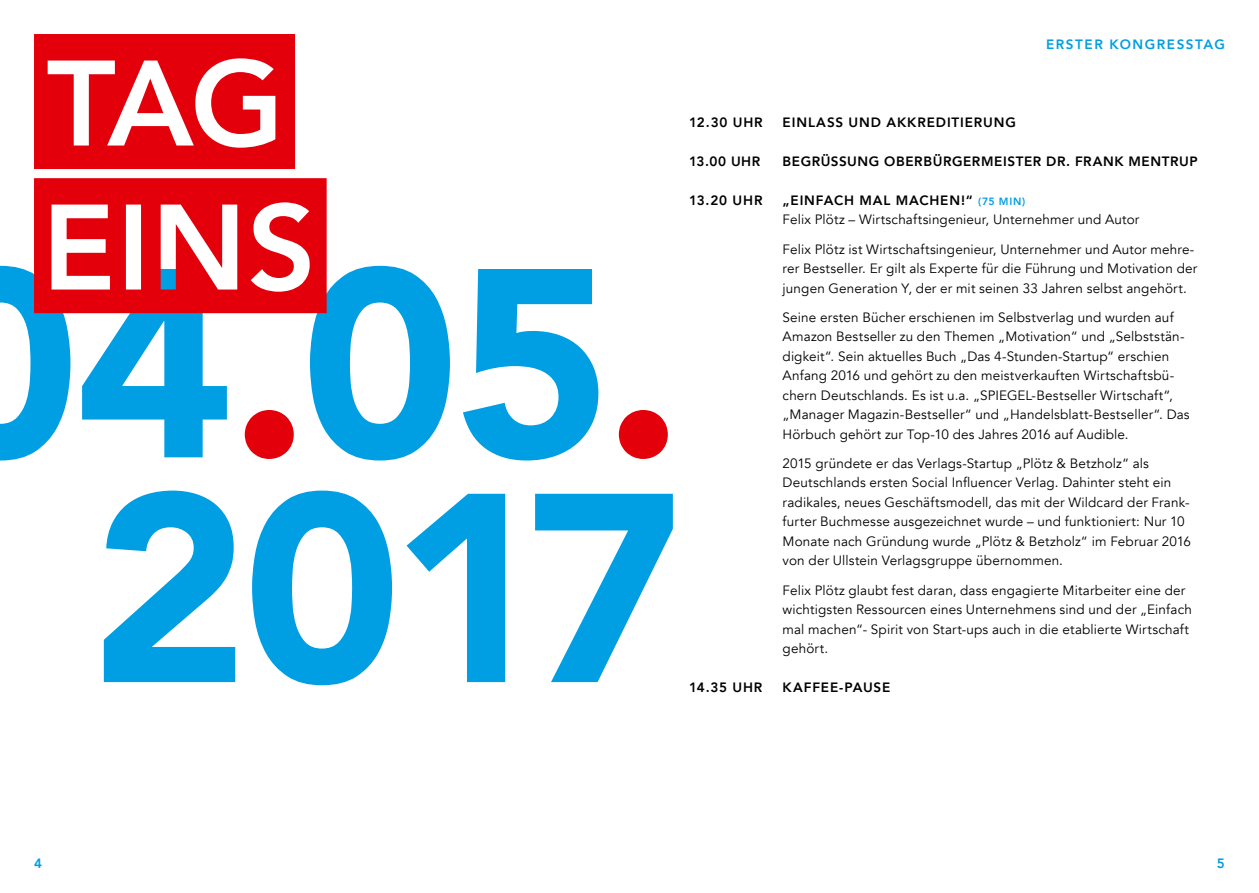
<style>
.page{position:relative;width:1259px;height:893px;background:#fff}
.page>*{position:absolute;margin:0;border:0;box-sizing:border-box;transform-origin:0 0}
.t1{font:900 265.95px/224.7px "Avenir";letter-spacing:-.02em;color:#009ee3;text-align:right}
.t2{font:13.5px/19.5px "Avenir";letter-spacing:.01em;color:#000}
.t3{font:800 13.5px "Avenir";letter-spacing:.045em;color:#000}
.t4{font:800 13.5px "Avenir";letter-spacing:.065em;color:#000}
.t5{font:800 13.5px "Avenir";letter-spacing:.115em;color:#009ee3}
.s1{color:#e3000b}
.s2{font-weight:800}
.s3{font-weight:800;font-size:10.5px;color:#009ee3}
</style>
<div class="page">
<svg style="left:34px;top:34px;width:261px;height:135px"></svg>
<svg style="left:34px;top:178px;width:293px;height:135px"></svg>
<p class="t5" style="left:1046px;top:33px;width:180px">ERSTER KONGRESSTAG</p>
<h1 class="t1" style="left:-78px;top:245px;width:762px">04<span class="s1">.</span>05<span class="s1">.<br></span>2017</h1>
<p class="t3" style="left:689px;top:112px;width:75px">12.30 UHR</p>
<p class="t4" style="left:782px;top:112px;width:235px">EINLASS UND AKKREDITIERUNG</p>
<p class="t3" style="left:689px;top:151px;width:73px">13.00 UHR</p>
<p class="t3" style="left:782px;top:151px;width:416px">BEGRÜSSUNG OBERBÜRGERMEISTER DR. FRANK MENTRUP</p>
<p class="t3" style="left:689px;top:190px;width:75px">13.20 UHR</p>
<p class="t2" style="left:782px;top:191px;width:358px"><span class="s2">„EINFACH MAL MACHEN!“</span> <span class="s3">(75 MIN)<br></span>Felix Plötz – Wirtschaftsingenieur, Unternehmer und Autor</p>
<p class="t2" style="left:782px;top:239px;width:416px">Felix Plötz ist Wirtschaftsingenieur, Unternehmer und Autor mehre&shy;rer Bestseller. Er gilt als Experte für die Führung und Motivation der jungen Generation Y, der er mit seinen 33 Jahren selbst angehört.</p>
<p class="t2" style="left:782px;top:308px;width:408px">Seine ersten Bücher erschienen im Selbstverlag und wurden auf Amazon Bestseller zu den Themen „Motivation“ und „Selbststän&shy;digkeit“. Sein aktuelles Buch „Das 4-Stunden-Startup“ erschien Anfang 2016 und gehört zu den meistverkauften Wirtschaftsbü&shy;chern Deutschlands. Es ist u.a. „SPIEGEL-Bestseller Wirtschaft“, „Manager Magazin-Bestseller“ und „Handelsblatt-Bestseller“. Das Hörbuch gehört zur Top-10 des Jahres 2016 auf Audible.</p>
<p class="t2" style="left:782px;top:454px;width:410px">2015 gründete er das Verlags-Startup „Plötz &amp; Betzholz“ als Deutschlands ersten Social Influencer Verlag. Dahinter steht ein radikales, neues Geschäftsmodell, das mit der Wildcard der Frank&shy;furter Buchmesse ausgezeichnet wurde – und funktioniert: Nur 10<br>Monate nach Gründung wurde „Plötz &amp; Betzholz“ im Februar 2016 von der Ullstein Verlagsgruppe übernommen.</p>
<p class="t2" style="left:782px;top:580px;width:411px">Felix Plötz glaubt fest daran, dass engagierte Mitarbeiter eine der wichtigsten Ressourcen eines Unternehmens sind und der „Einfach mal machen“- Spirit von Start-ups auch in die etablierte Wirtschaft gehört.</p>
<p class="t3" style="left:689px;top:677px;width:75px">14.35 UHR</p>
<p class="t3" style="left:782px;top:677px;width:109px">KAFFEE-PAUSE</p>
<p class="t5" style="left:34px;top:852px;width:9px">4</p>
<p class="t5" style="left:1217px;top:852px;width:9px">5</p>
</div>
